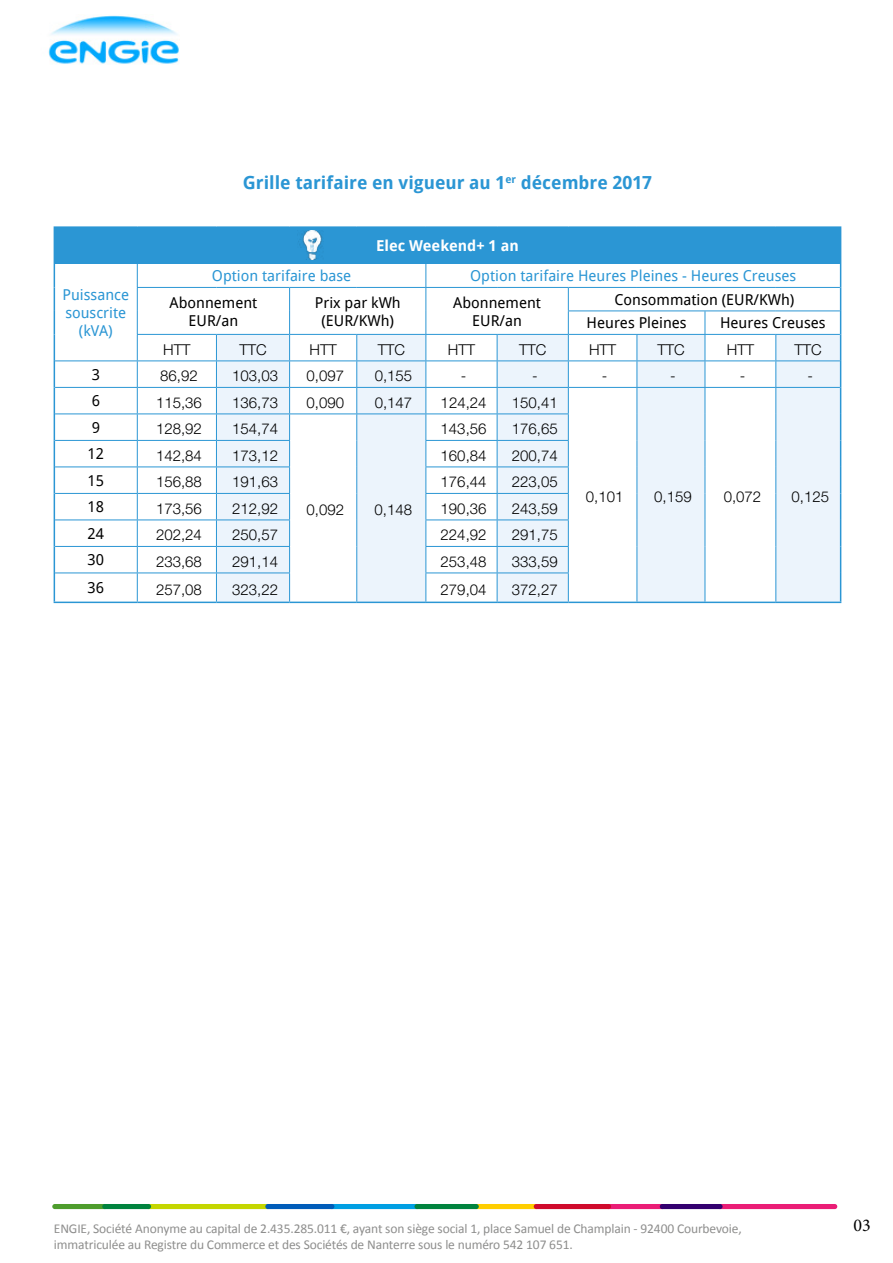
<style>
.page{position:relative;width:893px;height:1263px;background:#fff}
.page>*{position:absolute;margin:0;border:0;box-sizing:border-box;transform-origin:0 0}
.t1{font:700 18px "Droid Sans";color:#2b96d4}
.t2{font:18px "Minion Pro";color:#000}
.t3{font:15px "Helvetica Neue Light Regular";color:#000}
.t4{font:15px/18px "Droid Sans";color:#000;text-align:center}
.t5{font:15px/18px "Droid Sans";color:#2b96d4;text-align:center}
.t6{font:700 15px "Droid Sans";color:#fff}
.t7{font:13.5px/16.2px "Calibri";letter-spacing:-.01em;color:#8e8e8d}
</style>
<div class="page">
<img style="left:48px;top:15px;width:132px;height:49px">
<div style="left:717px;top:1204px;width:120px;height:5px;background:#ea1d76;border-radius:3px"></div>
<div style="left:606px;top:1204px;width:59px;height:5px;background:#ea1d76;border-radius:3px"></div>
<div style="left:474px;top:1204px;width:65px;height:5px;background:#ffce00;border-radius:3px"></div>
<div style="left:534px;top:1204px;width:77px;height:5px;background:#cf0a2c;border-radius:3px"></div>
<div style="left:329px;top:1204px;width:91px;height:5px;background:#009fe3;border-radius:3px"></div>
<div style="left:146px;top:1204px;width:124px;height:5px;background:#c4d600;border-radius:3px"></div>
<div style="left:52px;top:1204px;width:55px;height:5px;background:#4e9d2d;border-radius:3px"></div>
<div style="left:414px;top:1204px;width:65px;height:5px;background:#00833e;border-radius:3px"></div>
<div style="left:265px;top:1204px;width:69px;height:5px;background:#005cb9;border-radius:3px"></div>
<div style="left:102px;top:1204px;width:49px;height:5px;background:#00833e;border-radius:3px"></div>
<div style="left:660px;top:1204px;width:63px;height:5px;background:#33006f;border-radius:3px"></div>
<div style="left:54px;top:227px;width:787px;height:37px;background:#2b96d4"></div>
<hr style="left:137px;top:287px;width:79px;height:1px;background:#2b96d4">
<hr style="left:426px;top:287px;width:71px;height:1px;background:#2b96d4">
<hr style="left:137px;top:334px;width:79px;height:1px;background:#2b96d4">
<hr style="left:426px;top:334px;width:71px;height:1px;background:#2b96d4">
<hr style="left:55px;top:360px;width:82px;height:1px;background:#2b96d4">
<hr style="left:137px;top:360px;width:79px;height:1px;background:#2b96d4">
<hr style="left:426px;top:360px;width:71px;height:1px;background:#2b96d4">
<hr style="left:55px;top:387px;width:82px;height:1px;background:#2b96d4">
<hr style="left:137px;top:387px;width:79px;height:1px;background:#2b96d4">
<hr style="left:426px;top:387px;width:71px;height:1px;background:#2b96d4">
<hr style="left:55px;top:413px;width:82px;height:1px;background:#2b96d4">
<hr style="left:137px;top:413px;width:79px;height:1px;background:#2b96d4">
<hr style="left:426px;top:413px;width:71px;height:1px;background:#2b96d4">
<hr style="left:55px;top:440px;width:82px;height:1px;background:#2b96d4">
<hr style="left:137px;top:440px;width:79px;height:1px;background:#2b96d4">
<hr style="left:425px;top:440px;width:72px;height:1px;background:#2b96d4">
<hr style="left:55px;top:466px;width:82px;height:1px;background:#2b96d4">
<hr style="left:137px;top:466px;width:79px;height:1px;background:#2b96d4">
<hr style="left:425px;top:466px;width:72px;height:1px;background:#2b96d4">
<hr style="left:55px;top:493px;width:82px;height:1px;background:#2b96d4">
<hr style="left:137px;top:493px;width:79px;height:1px;background:#2b96d4">
<hr style="left:425px;top:493px;width:72px;height:1px;background:#2b96d4">
<hr style="left:55px;top:519px;width:82px;height:1px;background:#2b96d4">
<hr style="left:137px;top:519px;width:79px;height:1px;background:#2b96d4">
<hr style="left:425px;top:519px;width:72px;height:1px;background:#2b96d4">
<hr style="left:55px;top:546px;width:82px;height:1px;background:#2b96d4">
<hr style="left:137px;top:546px;width:79px;height:1px;background:#2b96d4">
<hr style="left:425px;top:546px;width:72px;height:1px;background:#2b96d4">
<hr style="left:55px;top:572px;width:82px;height:1px;background:#2b96d4">
<svg style="left:137px;top:264px;width:1px;height:338px"></svg>
<hr style="left:137px;top:572px;width:79px;height:1px;background:#2b96d4">
<svg style="left:216px;top:264px;width:210px;height:338px"></svg>
<hr style="left:425px;top:572px;width:72px;height:1px;background:#2b96d4">
<hr style="left:54px;top:226px;width:83px;height:2px;background:#2b96d4">
<hr style="left:137px;top:226px;width:79px;height:2px;background:#2b96d4">
<hr style="left:216px;top:226px;width:74px;height:2px;background:#2b96d4">
<hr style="left:290px;top:226px;width:67px;height:2px;background:#2b96d4">
<hr style="left:357px;top:226px;width:69px;height:2px;background:#2b96d4">
<hr style="left:426px;top:226px;width:71px;height:2px;background:#2b96d4">
<hr style="left:497px;top:226px;width:71px;height:2px;background:#2b96d4">
<hr style="left:568px;top:226px;width:69px;height:2px;background:#2b96d4">
<hr style="left:637px;top:226px;width:68px;height:2px;background:#2b96d4">
<hr style="left:705px;top:226px;width:71px;height:2px;background:#2b96d4">
<hr style="left:776px;top:226px;width:65px;height:2px;background:#2b96d4">
<svg style="left:497px;top:264px;width:344px;height:338px"></svg>
<hr style="left:568px;top:602px;width:69px;height:1px;background:#2b96d4">
<hr style="left:637px;top:602px;width:68px;height:1px;background:#2b96d4">
<hr style="left:705px;top:602px;width:71px;height:1px;background:#2b96d4">
<hr style="left:776px;top:602px;width:65px;height:1px;background:#2b96d4">
<hr style="left:290px;top:602px;width:67px;height:1px;background:#2b96d4">
<hr style="left:357px;top:602px;width:69px;height:1px;background:#2b96d4">
<svg style="left:54px;top:264px;width:1px;height:338px"></svg>
<hr style="left:54px;top:602px;width:83px;height:1px;background:#2b96d4">
<hr style="left:137px;top:602px;width:79px;height:1px;background:#2b96d4">
<hr style="left:216px;top:602px;width:74px;height:1px;background:#2b96d4">
<hr style="left:426px;top:602px;width:71px;height:1px;background:#2b96d4">
<hr style="left:497px;top:602px;width:71px;height:1px;background:#2b96d4">
<img style="left:298px;top:231px;width:24px;height:29px">
<p class="t1" style="left:243px;top:170px;width:411px">Grille tarifaire en vigueur au 1<sup>er</sup> décembre 2017</p>
<p class="t5" style="left:62px;top:285px;width:68px">Puissance souscrite (kVA)</p>
<p class="t6" style="left:376px;top:235px;width:144px">Elec Weekend+ 1 an</p>
<p class="t5" style="left:212px;top:267px;width:141px">Option tarifaire base</p>
<p class="t5" style="left:470px;top:267px;width:328px">Option tarifaire Heures Pleines - Heures Creuses</p>
<p class="t4" style="left:170px;top:293px;width:89px">Abonnement<br>EUR/an</p>
<p class="t4" style="left:315px;top:293px;width:88px">Prix par kWh (EUR/KWh)</p>
<p class="t4" style="left:453px;top:293px;width:89px">Abonnement<br>EUR/an</p>
<p class="t4" style="left:587px;top:287px;width:209px;line-height:23.5px;text-align:left;text-indent:28px">Consommation (EUR/KWh)<br>Heures Pleines</p>
<p class="t4" style="left:720px;top:314px;width:107px">Heures Creuses</p>
<p class="t3" style="left:163px;top:340px;width:29px">HTT</p>
<p class="t3" style="left:239px;top:340px;width:29px">TTC</p>
<p class="t3" style="left:310px;top:340px;width:29px">HTT</p>
<p class="t3" style="left:378px;top:340px;width:29px">TTC</p>
<p class="t3" style="left:448px;top:340px;width:29px">HTT</p>
<p class="t3" style="left:519px;top:340px;width:29px">TTC</p>
<p class="t3" style="left:589px;top:340px;width:29px">HTT</p>
<p class="t3" style="left:657px;top:340px;width:29px">TTC</p>
<p class="t3" style="left:727px;top:340px;width:29px">HTT</p>
<p class="t3" style="left:795px;top:340px;width:29px">TTC</p>
<p class="t4" style="left:92px;top:365px;width:10px">3</p>
<p class="t3" style="left:160px;top:367px;width:39px">86,92</p>
<p class="t3" style="left:232px;top:367px;width:47px">103,03</p>
<p class="t3" style="left:306px;top:367px;width:39px">0,097</p>
<p class="t3" style="left:375px;top:367px;width:39px">0,155</p>
<p class="t3" style="left:461px;top:367px;width:7px">-</p>
<p class="t3" style="left:532px;top:367px;width:7px">-</p>
<p class="t3" style="left:602px;top:367px;width:7px">-</p>
<p class="t3" style="left:670px;top:367px;width:7px">-</p>
<p class="t3" style="left:740px;top:367px;width:7px">-</p>
<p class="t3" style="left:807px;top:367px;width:7px">-</p>
<p class="t4" style="left:92px;top:392px;width:10px">6</p>
<p class="t3" style="left:156px;top:393px;width:47px">115,36</p>
<p class="t3" style="left:232px;top:393px;width:47px">136,73</p>
<p class="t3" style="left:306px;top:393px;width:39px">0,090</p>
<p class="t3" style="left:375px;top:393px;width:39px">0,147</p>
<p class="t3" style="left:441px;top:393px;width:47px">124,24</p>
<p class="t3" style="left:512px;top:393px;width:47px">150,41</p>
<p class="t4" style="left:92px;top:418px;width:10px">9</p>
<p class="t3" style="left:156px;top:420px;width:47px">128,92</p>
<p class="t3" style="left:232px;top:420px;width:47px">154,74</p>
<p class="t3" style="left:441px;top:420px;width:47px">143,56</p>
<p class="t3" style="left:512px;top:420px;width:47px">176,65</p>
<p class="t4" style="left:88px;top:445px;width:18px">12</p>
<p class="t3" style="left:156px;top:446px;width:47px">142,84</p>
<p class="t3" style="left:232px;top:446px;width:47px">173,12</p>
<p class="t3" style="left:441px;top:446px;width:47px">160,84</p>
<p class="t3" style="left:512px;top:446px;width:47px">200,74</p>
<p class="t4" style="left:88px;top:471px;width:18px">15</p>
<p class="t3" style="left:156px;top:473px;width:47px">156,88</p>
<p class="t3" style="left:232px;top:473px;width:47px">191,63</p>
<p class="t3" style="left:441px;top:473px;width:47px">176,44</p>
<p class="t3" style="left:512px;top:473px;width:47px">223,05</p>
<p class="t4" style="left:88px;top:498px;width:18px">18</p>
<p class="t3" style="left:156px;top:499px;width:47px">173,56</p>
<p class="t3" style="left:232px;top:499px;width:47px">212,92</p>
<p class="t3" style="left:441px;top:499px;width:47px">190,36</p>
<p class="t3" style="left:512px;top:499px;width:47px">243,59</p>
<p class="t4" style="left:88px;top:524px;width:18px">24</p>
<p class="t3" style="left:156px;top:526px;width:47px">202,24</p>
<p class="t3" style="left:232px;top:526px;width:47px">250,57</p>
<p class="t3" style="left:441px;top:526px;width:47px">224,92</p>
<p class="t3" style="left:512px;top:526px;width:47px">291,75</p>
<p class="t4" style="left:88px;top:551px;width:18px">30</p>
<p class="t3" style="left:156px;top:552px;width:47px">233,68</p>
<p class="t3" style="left:232px;top:552px;width:47px">291,14</p>
<p class="t3" style="left:441px;top:552px;width:47px">253,48</p>
<p class="t3" style="left:512px;top:552px;width:47px">333,59</p>
<p class="t4" style="left:88px;top:579px;width:18px">36</p>
<p class="t3" style="left:156px;top:580px;width:47px">257,08</p>
<p class="t3" style="left:232px;top:580px;width:47px">323,22</p>
<p class="t3" style="left:441px;top:580px;width:47px">279,04</p>
<p class="t3" style="left:512px;top:580px;width:47px">372,27</p>
<p class="t3" style="left:306px;top:501px;width:39px">0,092</p>
<p class="t3" style="left:375px;top:501px;width:39px">0,148</p>
<p class="t3" style="left:586px;top:488px;width:39px">0,101</p>
<p class="t3" style="left:654px;top:488px;width:39px">0,159</p>
<p class="t3" style="left:724px;top:488px;width:39px">0,072</p>
<p class="t3" style="left:792px;top:488px;width:39px">0,125</p>
<p class="t7" style="left:54px;top:1219px;width:689px">ENGIE, Société Anonyme au capital de 2.435.285.011 €, ayant son siège social 1, place Samuel de Champlain - 92400 Courbevoie, immatriculée au Registre du Commerce et des Sociétés de Nanterre sous le numéro 542 107 651.</p>
<p class="t2" style="left:853px;top:1213px;width:19px">03</p>
</div>
